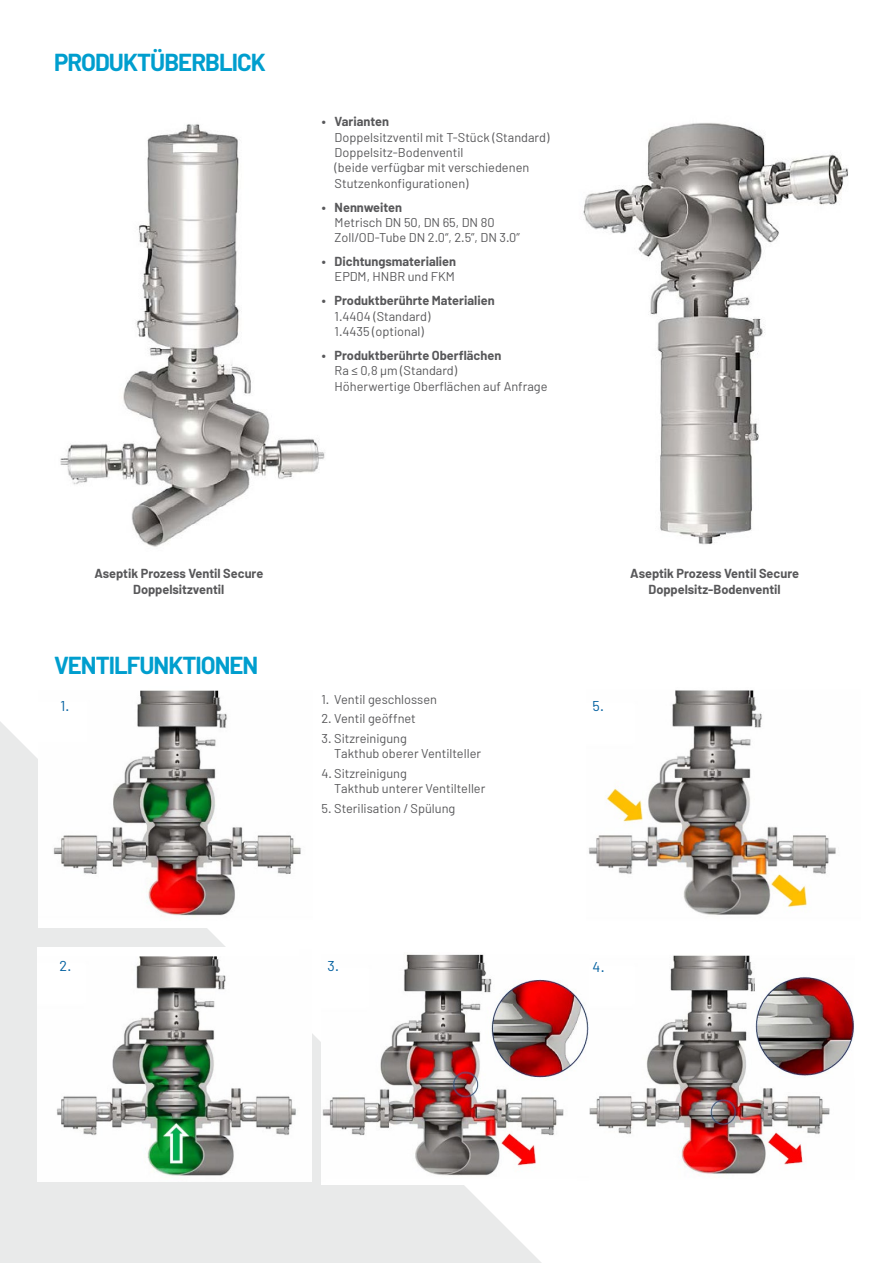
<style>
.page{position:relative;width:893px;height:1263px;background:#fff}
.page>*{position:absolute;margin:0;border:0;box-sizing:border-box;transform-origin:0 0}
.t1{font:700 24px "Barlow";letter-spacing:-.04em;color:#009ece}
.t2{font:14.25px "Barlow";color:#005f9f}
.t3{font:12.75px/15.3px "Barlow";color:#58585a}
.t4{font:700 12.75px/15.3px "Barlow";color:#58585a;text-align:center}
</style>
<div class="page">
<svg style="left:0;top:721px;width:541px;height:542px;fill:#e9eaea"></svg>
<img style="left:583px;top:123px;width:265px;height:422px">
<img style="left:60px;top:124px;width:265px;height:423px">
<img style="left:588px;top:955px;width:266px;height:221px">
<img style="left:38px;top:690px;width:274px;height:238px">
<img style="left:37px;top:947px;width:274px;height:234px">
<img style="left:321px;top:952px;width:267px;height:232px">
<img style="left:588px;top:690px;width:248px;height:225px">
<h1 class="t1" style="left:54px;top:47px;width:213px">PRODUKTÜBERBLICK</h1>
<p class="t4" style="left:322px;top:114px;width:69px">• Varianten</p>
<p class="t3" style="left:335px;top:129px;width:216px">Doppelsitzventil mit T-Stück (Standard)<br>Doppelsitz-Bodenventil<br>(beide verfügbar mit verschiedenen Stutzenkonfigurationen)</p>
<p class="t4" style="left:322px;top:199px;width:82px">• Nennweiten</p>
<p class="t3" style="left:335px;top:214px;width:187px">Metrisch DN 50, DN 65, DN 80<br>Zoll/OD-Tube DN 2.0“, 2.5”, DN 3.0”</p>
<p class="t4" style="left:322px;top:254px;width:136px">• Dichtungsmaterialien</p>
<p class="t3" style="left:335px;top:269px;width:122px">EPDM, HNBR und FKM</p>
<p class="t4" style="left:322px;top:293px;width:174px">• Produktberührte Materialien</p>
<p class="t3" style="left:335px;top:308px;width:97px">1.4404 (Standard)<br>1.4435 (optional)</p>
<p class="t4" style="left:322px;top:348px;width:181px">• Produktberührte Oberflächen</p>
<p class="t3" style="left:335px;top:363px;width:214px">Ra ≤ 0,8 μm (Standard)<br>Höherwertige Oberflächen auf Anfrage</p>
<p class="t4" style="left:94px;top:566px;width:170px">Aseptik Prozess Ventil Secure<br>Doppelsitzventil</p>
<p class="t4" style="left:630px;top:566px;width:170px">Aseptik Prozess Ventil Secure<br>Doppelsitz-Bodenventil</p>
<h1 class="t1" style="left:54px;top:650px;width:206px">VENTILFUNKTIONEN</h1>
<p class="t2" style="left:60px;top:697px;width:11px">1.</p>
<p class="t3" style="left:321px;top:691px;width:117px">1. Ventil geschlossen</p>
<p class="t3" style="left:321px;top:711px;width:96px">2. Ventil geöffnet</p>
<p class="t3" style="left:334px;top:730px;width:148px;text-indent:-13px">3. Sitzreinigung<br>Takthub oberer Ventilteller</p>
<p class="t3" style="left:334px;top:765px;width:153px;text-indent:-13px">4. Sitzreinigung<br>Takthub unterer Ventilteller</p>
<p class="t3" style="left:321px;top:800px;width:135px">5. Sterilisation / Spülung</p>
<p class="t2" style="left:592px;top:697px;width:13px">5.</p>
<p class="t2" style="left:60px;top:957px;width:13px">2.</p>
<p class="t2" style="left:327px;top:957px;width:13px">3.</p>
<p class="t2" style="left:593px;top:958px;width:14px">4.</p>
</div>
